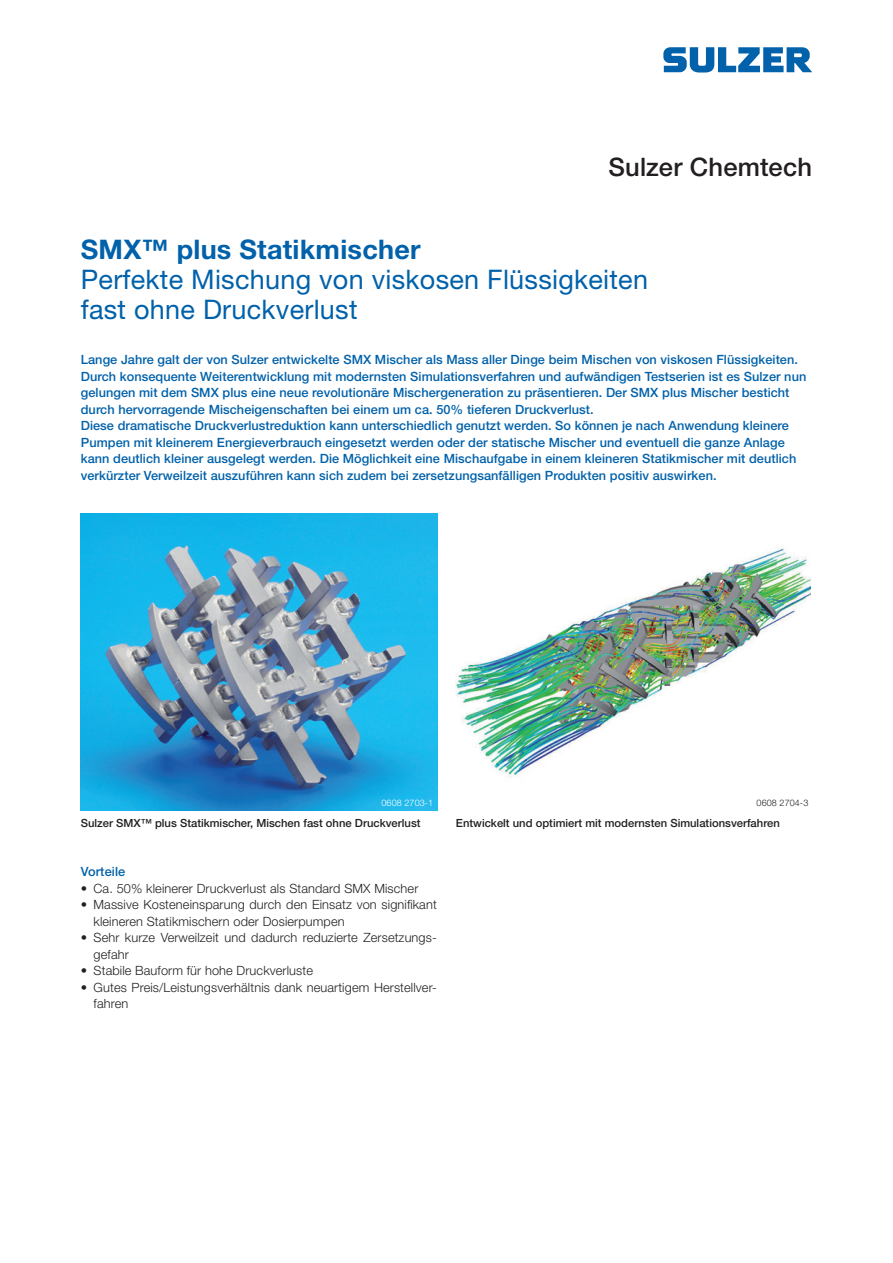
<style>
.page{position:relative;width:893px;height:1263px;background:#fff}
.page>*{position:absolute;margin:0;border:0;box-sizing:border-box;transform-origin:0 0}
.t1{font:27px/30px "Helvetica Neue";letter-spacing:.01em;color:#0161aa}
.t2{font:700 27px "Helvetica Neue";letter-spacing:.01em;color:#0161aa}
.t3{font:500 25.5px "Helvetica Neue";letter-spacing:.01em;color:#231f20}
.t4{font:500 12.75px/16.5px "Helvetica Neue";letter-spacing:.005em;color:#0161aa}
.t5{font:300 12.75px/16.5px "Helvetica Neue";letter-spacing:.01em;color:#231f20}
.t6{font:500 11.25px "Helvetica Neue";color:#231f20}
.t7{font:300 9px "Helvetica Neue";letter-spacing:.01em;color:#fff}
.t8{font:300 9px "Helvetica Neue";letter-spacing:.01em;color:#231f20}
</style>
<div class="page">
<svg style="left:663px;top:47px;width:149px;height:26px"></svg>
<img style="left:81px;top:513px;width:357px;height:297px">
<img style="left:455px;top:547px;width:356px;height:231px">
<h2 class="t3" style="left:608px;top:151px;width:205px">Sulzer Chemtech</h2>
<h1 class="t2" style="left:81px;top:233px;width:341px">SMX™ plus Statikmischer</h1>
<h1 class="t1" style="left:81px;top:264px;width:569px">Perfekte Mischung von viskosen Flüssigkeiten fast ohne Druckverlust</h1>
<p class="t4" style="left:81px;top:352px;width:727px">Lange Jahre galt der von Sulzer entwickelte SMX Mischer als Mass aller Dinge beim Mischen von viskosen Flüssigkeiten.<br>Durch konsequente Weiterentwicklung mit modernsten Simulationsverfahren und aufwändigen Testserien ist es Sulzer nun gelungen mit dem SMX plus eine neue revolutionäre Mischergeneration zu präsentieren. Der SMX plus Mischer besticht durch hervorragende Mischeigenschaften bei einem um ca. 50% tieferen Druckverlust.<br>Diese dramatische Druckverlustreduktion kann unterschiedlich genutzt werden. So können je nach Anwendung kleinere Pumpen mit kleinerem Energieverbrauch eingesetzt werden oder der statische Mischer und eventuell die ganze Anlage kann deutlich kleiner ausgelegt werden. Die Möglichkeit eine Mischaufgabe in einem kleineren Statikmischer mit deutlich verkürzter Verweilzeit auszuführen kann sich zudem bei zersetzungsanfälligen Produkten positiv auswirken.</p>
<p class="t7" style="left:381px;top:797px;width:53px">0608 2703-1</p>
<p class="t8" style="left:757px;top:797px;width:53px">0608 2704-3</p>
<p class="t6" style="left:81px;top:816px;width:341px">Sulzer SMX™ plus Statikmischer, Mischen fast ohne Druckverlust</p>
<p class="t6" style="left:456px;top:816px;width:325px">Entwickelt und optimiert mit modernsten Simulationsverfahren</p>
<p class="t4" style="left:81px;top:863px;width:46px">Vorteile</p>
<p class="t5" style="left:81px;top:880px;width:339px">• Ca. 50% kleinerer Druckverlust als Standard SMX Mischer</p>
<p class="t5" style="left:94px;top:896px;width:345px;text-indent:-13px">• Massive Kosteneinsparung durch den Einsatz von signifikant kleineren Statikmischern oder Dosierpumpen</p>
<p class="t5" style="left:94px;top:929px;width:345px;text-indent:-13px">• Sehr kurze Verweilzeit und dadurch reduzierte Zersetzungs&shy;gefahr</p>
<p class="t5" style="left:81px;top:962px;width:234px">• Stabile Bauform für hohe Druckverluste</p>
<p class="t5" style="left:94px;top:979px;width:345px;text-indent:-13px">• Gutes Preis/Leistungsverhältnis dank neuartigem Herstellver&shy;fahren</p>
</div>
